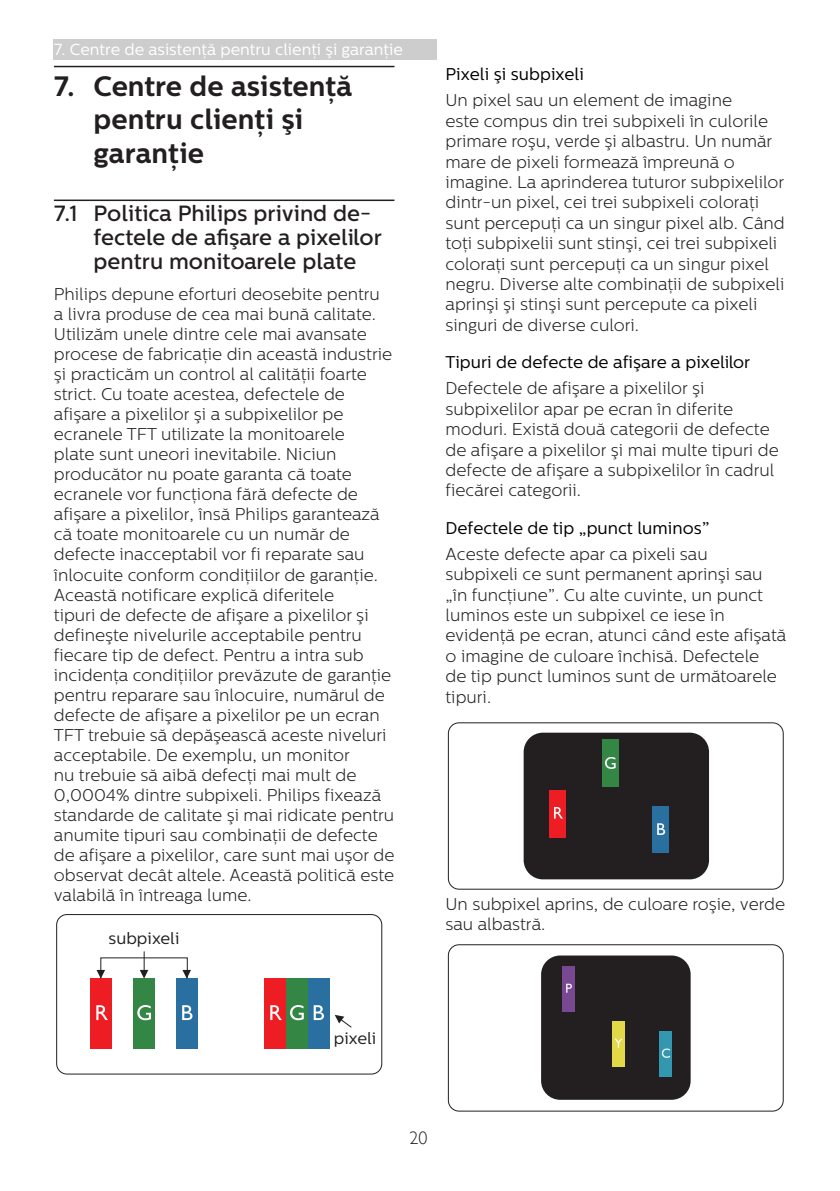
<style>
.page{position:relative;width:840px;height:1191px;background:#fff}
.page>*{position:absolute;margin:0;border:0;box-sizing:border-box;transform-origin:0 0}
.t1{font:700 28px/33.6px "Centrale Sans";color:#231f20}
.t2{font:500 22px/24px "Centrale Sans";color:#231f20}
.t3{font:18px "Gill Sans Alt One WGL Light";color:#231f20}
.chapter-paragraph{font:300 17px/20px "Centrale Sans";color:#231f20}
.Heading_3{font:17px "Centrale Sans";color:#000}
.t4{font:16.4px "Centrale Sans";color:#231f20}
.t5{font:16px "Centrale Sans";color:#fff}
</style>
<div class="page">
<div style="left:54px;top:39px;width:383px;height:20px;background:#cdcdcd"></div>
<hr style="left:54px;top:66px;width:340px;height:1px;background:#231f20">
<hr style="left:54px;top:199px;width:340px;height:2px;background:#231f20">
<div style="left:56px;top:914px;width:326px;height:160px;border:1px solid #231f20;border-radius:10px"></div>
<div style="left:90px;top:978px;width:22px;height:70px;background:#ee1d23"></div>
<div style="left:133px;top:978px;width:22px;height:70px;background:#348645"></div>
<div style="left:176px;top:978px;width:22px;height:70px;background:#296fa0"></div>
<svg style="left:96px;top:1005px;width:12px;height:15px"></svg>
<svg style="left:137px;top:1005px;width:14px;height:15px"></svg>
<svg style="left:182px;top:1005px;width:10px;height:15px"></svg>
<div style="left:264px;top:978px;width:22px;height:70px;background:#ee1d23"></div>
<div style="left:286px;top:978px;width:22px;height:70px;background:#348645"></div>
<div style="left:308px;top:978px;width:21px;height:70px;background:#296fa0"></div>
<svg style="left:270px;top:1005px;width:12px;height:15px"></svg>
<svg style="left:290px;top:1005px;width:13px;height:15px"></svg>
<svg style="left:313px;top:1005px;width:11px;height:15px"></svg>
<svg style="left:334px;top:1015px;width:18px;height:13px"></svg>
<svg style="left:140px;top:951px;width:8px;height:25px"></svg>
<svg style="left:96px;top:970px;width:9px;height:7px"></svg>
<svg style="left:182px;top:970px;width:9px;height:6px"></svg>
<div style="left:448px;top:722px;width:335px;height:167px;border:1px solid #231f20;border-radius:11px"></div>
<div style="left:523px;top:732px;width:185px;height:147px;background:#231f20;border-radius:19px"></div>
<div style="left:601px;top:740px;width:17px;height:47px;background:#348645"></div>
<svg style="left:605px;top:757px;width:10px;height:12px"></svg>
<div style="left:549px;top:790px;width:16px;height:47px;background:#ee1d23"></div>
<svg style="left:554px;top:807px;width:8px;height:11px"></svg>
<div style="left:651px;top:806px;width:17px;height:46px;background:#296fa0"></div>
<svg style="left:657px;top:823px;width:7px;height:12px"></svg>
<div style="left:448px;top:944px;width:335px;height:167px;border:1px solid #231f20;border-radius:11px"></div>
<div style="left:541px;top:955px;width:149px;height:144px;background:#231f20;border-radius:19px"></div>
<div style="left:562px;top:965px;width:12px;height:46px;background:#784890"></div>
<div style="left:611px;top:1020px;width:13px;height:46px;background:#e3d848"></div>
<div style="left:659px;top:1030px;width:12px;height:46px;background:#3297af"></div>
<svg style="left:566px;top:983px;width:5px;height:9px"></svg>
<svg style="left:614px;top:1038px;width:8px;height:9px"></svg>
<svg style="left:661px;top:1048px;width:8px;height:9px"></svg>
<p class="t5" style="left:54px;top:40px;width:350px">7. Centre de asistenţă pentru clienţi şi garanţie</p>
<p class="t1" style="left:94px;top:70px;width:260px;text-indent:-40px">7. Centre de asistenţă pentru clienţi şi garanţie</p>
<p class="t2" style="left:94px;top:201px;width:289px;text-indent:-40px">7.1 Politica Philips privind de&shy;fectele de afişare a pixelilor pentru monitoarele plate</p>
<p class="chapter-paragraph" style="left:54px;top:284px;width:342px">Philips depune eforturi deosebite pentru<br>a livra produse de cea mai bună calitate.<br>Utilizăm unele dintre cele mai avansate procese de fabricaţie din această industrie şi practicăm un control al calităţii foarte strict. Cu toate acestea, defectele de afişare a pixelilor şi a subpixelilor pe ecranele TFT utilizate la monitoarele<br>plate sunt uneori inevitabile. Niciun producător nu poate garanta că toate ecranele vor funcţiona fără defecte de afişare a pixelilor, însă Philips garantează că toate monitoarele cu un număr de defecte inacceptabil vor fi reparate sau înlocuite conform condiţiilor de garanţie.<br>Această notificare explică diferitele<br>tipuri de defecte de afişare a pixelilor şi defineşte nivelurile acceptabile pentru fiecare tip de defect. Pentru a intra sub incidenţa condiţiilor prevăzute de garanţie pentru reparare sau înlocuire, numărul de defecte de afişare a pixelilor pe un ecran TFT trebuie să depăşească aceste niveluri acceptabile. De exemplu, un monitor<br>nu trebuie să aibă defecţi mai mult de 0,0004% dintre subpixeli. Philips fixează standarde de calitate şi mai ridicate pentru anumite tipuri sau combinaţii de defecte de afişare a pixelilor, care sunt mai uşor de observat decât altele. Această politică este valabilă în întreaga lume.</p>
<p class="t4" style="left:109px;top:928px;width:72px">subpixeli</p>
<p class="Heading_3" style="left:445px;top:64px;width:140px">Pixeli şi subpixeli</p>
<p class="chapter-paragraph" style="left:445px;top:90px;width:340px">Un pixel sau un element de imagine<br>este compus din trei subpixeli în culorile primare roşu, verde şi albastru. Un număr mare de pixeli formează împreună o imagine. La aprinderea tuturor subpixelilor dintr-un pixel, cei trei subpixeli coloraţi sunt percepuţi ca un singur pixel alb. Când toţi subpixelii sunt stinşi, cei trei subpixeli coloraţi sunt percepuţi ca un singur pixel negru. Diverse alte combinaţii de subpixeli aprinşi şi stinşi sunt percepute ca pixeli singuri de diverse culori.</p>
<p class="Heading_3" style="left:445px;top:352px;width:306px">Tipuri de defecte de afişare a pixelilor</p>
<p class="chapter-paragraph" style="left:445px;top:378px;width:334px">Defectele de afişare a pixelilor şi subpixelilor apar pe ecran în diferite moduri. Există două categorii de defecte de afişare a pixelilor şi mai multe tipuri de defecte de afişare a subpixelilor în cadrul fiecărei categorii.</p>
<p class="Heading_3" style="left:445px;top:518px;width:265px">Defectele de tip „punct luminos”</p>
<p class="chapter-paragraph" style="left:445px;top:544px;width:342px">Aceste defecte apar ca pixeli sau<br>subpixeli ce sunt permanent aprinşi sau „în funcţiune”. Cu alte cuvinte, un punct luminos este un subpixel ce iese în evidenţă pe ecran, atunci când este afişată o imagine de culoare închisă. Defectele<br>de tip punct luminos sunt de următoarele tipuri.</p>
<p class="chapter-paragraph" style="left:445px;top:893px;width:341px">Un subpixel aprins, de culoare roşie, verde sau albastră.</p>
<p class="t4" style="left:333px;top:1028px;width:44px">pixeli</p>
<p class="t3" style="left:409px;top:1126px;width:19px">20</p>
</div>
